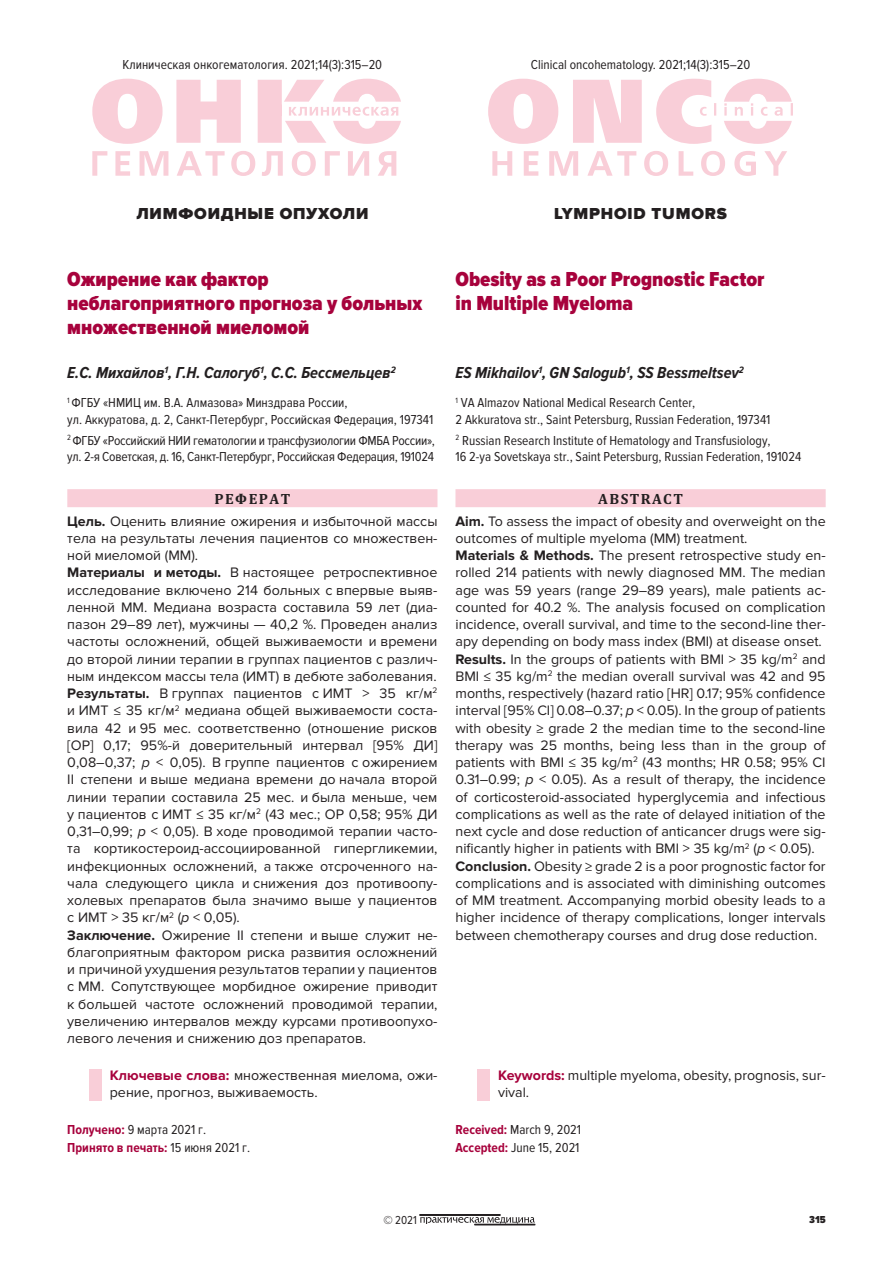
<style>
.page{position:relative;width:893px;height:1263px;background:#fff}
.page>*{position:absolute;margin:0;border:0;box-sizing:border-box;transform-origin:0 0}
.t1{font:900 21px/24px "Proxima Nova Cond";color:#a7023c}
.t2{font:italic 700 16.5px "Proxima Nova Cond";color:#231f20}
.t3{font:900 16.5px "Proxima Nova";letter-spacing:.05em;color:#231f20}
.t4{font:700 15px "Cambria";letter-spacing:.1em;color:#231f20}
.t5{font:14.25px/17.2px "Proxima Nova";color:#231f20}
.t6{font:13.5px/16.5px "Proxima Nova Cond";color:#231f20}
.t7{font:13.5px/16.5px "Proxima Nova Cond";letter-spacing:-.02em;color:#231f20}
.t8{font:700 13.5px/18px "Proxima Nova Cond";color:#a7023c}
.t9{font:12px "Proxima Nova Cond";color:#231f20}
.t10{font:900 10.5px "Proxima Nova Cond";color:#231f20}
.s1{font-weight:700}
.s2{font-style:italic}
.s3{font-weight:700;color:#a7023c}
.s4{font-weight:400;color:#231f20}
.s5{font-size:13.5px}
</style>
<div class="page">
<svg style="left:420px;top:1217px;width:115px;height:7px"></svg>
<div style="left:420px;top:1214px;width:80px;height:1px;border:1px solid #231f20"></div>
<div style="left:474px;top:1224px;width:61px;height:1px;border:1px solid #231f20"></div>
<svg style="left:492px;top:151px;width:295px;height:25px"></svg>
<svg style="left:488px;top:79px;width:305px;height:65px"></svg>
<svg style="left:92px;top:79px;width:309px;height:65px"></svg>
<svg style="left:92px;top:151px;width:304px;height:25px"></svg>
<div style="left:67px;top:489px;width:370px;height:18px;background:#f9ced8"></div>
<div style="left:89px;top:1069px;width:13px;height:31px;background:#f9ced8"></div>
<div style="left:455px;top:489px;width:371px;height:18px;background:#f9ced8"></div>
<div style="left:477px;top:1069px;width:13px;height:31px;background:#f9ced8"></div>
<p class="t6" style="left:123px;top:58px;width:261px">Клиническая онкогематология. 2021;14(3):315–20</p>
<p class="t6" style="left:531px;top:58px;width:221px">Clinical oncohematology. 2021;14(3):315–20</p>
<p class="t3" style="left:136px;top:208px;width:233px">ЛИМФОИДНЫЕ ОПУХОЛИ</p>
<p class="t3" style="left:554px;top:208px;width:174px">LYMPHOID TUMORS</p>
<h1 class="t1" style="left:67px;top:268px;width:356px">Ожирение как фактор неблагоприятного прогноза у больных множественной миеломой</h1>
<p class="t2" style="left:67px;top:367px;width:330px">Е.С. Михайлов<sup>1</sup>, Г.Н. Салогуб<sup>1</sup>, С.С. Бессмельцев<sup>2</sup></p>
<p class="t6" style="left:67px;top:396px;width:367px"><sup>1</sup> ФГБУ «НМИЦ им. В.А. Алмазова» Минздрава России,<br>ул. Аккуратова, д. 2, Санкт-Петербург, Российская Федерация, 197341</p>
<p class="t7" style="left:67px;top:433px;width:369px"><sup>2</sup> ФГБУ «Российский НИИ гематологии и трансфузиологии ФМБА России», ул. 2-я Советская, д. 16, Санкт-Петербург, Российская Федерация, 191024</p>
<p class="t4" style="left:214px;top:494px;width:78px">РЕФЕРАТ</p>
<p class="t5" style="left:67px;top:513px;width:372px"><span class="s1">Цель.</span> Оценить влияние ожирения и избыточной массы тела на результаты лечения пациентов со множествен&shy;ной миеломой (ММ).<br><span class="s1">Материалы и методы.</span> В настоящее ретроспективное исследование включено 214 больных с впервые выяв&shy;ленной ММ. Медиана возраста составила 59 лет (диа&shy;пазон 29–89 лет), мужчины — 40,2 %. Проведен анализ частоты осложнений, общей выживаемости и времени до второй линии терапии в группах пациентов с различ&shy;ным индексом массы тела (ИМТ) в дебюте заболевания.<br><span class="s1">Результаты.</span> В группах пациентов с ИМТ &gt; 35 кг/м<sup>2 </sup>и ИМТ ≤ 35 кг/м<sup>2</sup> медиана общей выживаемости соста&shy;вила 42 и 95 мес. соответственно (отношение рисков [ОР] 0,17; 95%-й доверительный интервал [95% ДИ] 0,08–0,37; <span class="s2">p</span> &lt; 0,05). В группе пациентов с ожирением II степени и выше медиана времени до начала второй линии терапии составила 25 мес. и была меньше, чем у пациентов с ИМТ ≤ 35 кг/м<sup>2</sup> (43 мес.; ОР 0,58; 95% ДИ 0,31–0,99; <span class="s2">p</span> &lt; 0,05). В ходе проводимой терапии часто&shy;та кортикостероид-ассоциированной гипергликемии, инфекционных осложнений, а также отсроченного на&shy;чала следующего цикла и снижения доз противоопу&shy;холевых препаратов была значимо выше у пациентов с ИМТ &gt; 35 кг/м<sup>2</sup> (<span class="s2">p</span> &lt; 0,05).<br><span class="s1">Заключение.</span> Ожирение II степени и выше служит не&shy;благоприятным фактором риска развития осложнений и причиной ухудшения результатов терапии у пациентов с ММ. Сопутствующее морбидное ожирение приводит к большей частоте осложнений проводимой терапии, увеличению интервалов между курсами противоопухо&shy;левого лечения и снижению доз препаратов.</p>
<p class="t5" style="left:110px;top:1068px;width:329px"><span class="s3">Ключевые слова:</span> множественная миелома, ожи&shy;рение, прогноз, выживаемость.</p>
<p class="t8" style="left:67px;top:1122px;width:184px">Получено: <span class="s4">9 марта 2021 г.<br></span>Принято в печать: <span class="s4">15 июня 2021 г.</span></p>
<h1 class="t1" style="left:455px;top:268px;width:310px">Obesity as a Poor Prognostic Factor in Multiple Myeloma</h1>
<p class="t2" style="left:455px;top:367px;width:290px">ES Mikhailov<sup>1</sup>, GN Salogub<sup>1</sup>, SS Bessmeltsev<sup>2</sup></p>
<p class="t6" style="left:455px;top:396px;width:317px"><sup>1</sup> VA Almazov National Medical Research Center,<br>2 Akkuratova str., Saint Petersburg, Russian Federation, 197341</p>
<p class="t6" style="left:455px;top:433px;width:347px"><sup>2</sup> Russian Research Institute of Hematology and Transfusiology,<br>16 2-ya Sovetskaya str., Saint Petersburg, Russian Federation, 191024</p>
<p class="t4" style="left:598px;top:494px;width:86px">ABSTRACT</p>
<p class="t5" style="left:455px;top:513px;width:372px"><span class="s1">Aim.</span> To assess the impact of obesity and overweight on the outcomes of multiple myeloma (MM) treatment.<br><span class="s1">Materials &amp; Methods.</span> The present retrospective study en&shy;rolled 214 patients with newly diagnosed MM. The median age was 59 years (range 29–89 years), male patients ac&shy;counted for 40.2 %. The analysis focused on complication incidence, overall survival, and time to the second-line ther&shy;apy depending on body mass index (BMI) at disease onset.<br><span class="s1">Results.</span> In the groups of patients with BMI &gt; 35 kg/m<sup>2</sup> and BMI ≤ 35 kg/m<sup>2</sup> the median overall survival was 42 and 95 months, respectively (hazard ratio [HR] 0.17; 95% confidence interval [95% CI] 0.08–0.37; <span class="s2">p</span> &lt; 0.05). In the group of patients with obesity ≥ grade 2 the median time to the second-line therapy was 25 months, being less than in the group of patients with BMI ≤ 35 kg/m<sup>2</sup> (43 months; HR 0.58; 95% CI 0.31–0.99; <span class="s2">p</span> &lt; 0.05). As a result of therapy, the incidence of corticosteroid-associated hyperglycemia and infectious complications as well as the rate of delayed initiation of the next cycle and dose reduction of anticancer drugs were sig&shy;nificantly higher in patients with BMI &gt; 35 kg/m<sup>2</sup> (<span class="s2">p</span> &lt; 0.05).<br><span class="s1">Conclusion.</span> Obesity ≥ grade 2 is a poor prognostic factor for complications and is associated with diminishing outcomes of ММ treatment. Accompanying morbid obesity leads to a higher incidence of therapy complications<span class="s5">,</span> longer intervals between chemotherapy courses and drug dose reduction.</p>
<p class="t5" style="left:498px;top:1068px;width:329px"><span class="s3">Keywords:</span> multiple myeloma, obesity, prognosis, sur&shy;vival.</p>
<p class="t6" style="left:455px;top:1122px;width:127px;line-height:18px"><span class="s3">Received:</span> March 9, 2021<br><span class="s3">Accepted:</span> June 15, 2021</p>
<p class="t9" style="left:383px;top:1216px;width:35px">© 2021</p>
<p class="t10" style="left:809px;top:1216px;width:18px">315</p>
</div>
